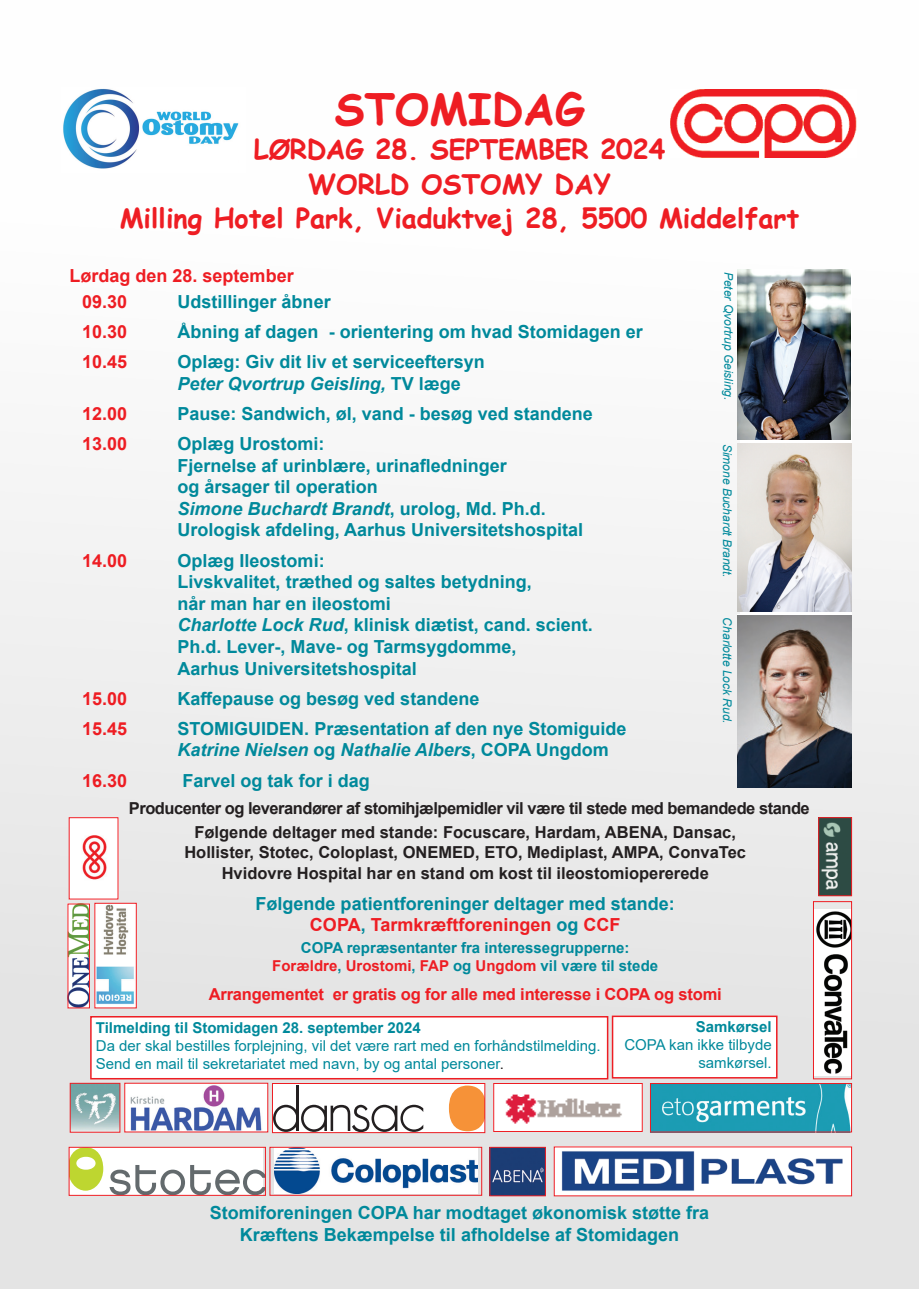
<style>
.page{position:relative;width:919px;height:1289px;background:#fff}
.page>*{position:absolute;margin:0;border:0;box-sizing:border-box;transform-origin:0 0}
.t1{font:700 43.5px "Comic Sans MS";color:#ee1d23}
.t2{font:700 27px "Comic Sans MS";color:#ee1d23}
.t3{font:700 18px/21.6px "Arial";color:#00899b}
.t4{font:700 18px "Arial";color:#ee1d23}
.t5{font:700 16.5px/19.8px "Arial";color:#231f20;text-align:center}
.t6{font:700 16.5px "Arial";letter-spacing:-.03em;color:#231f20}
.t7{font:700 16.5px "Arial";letter-spacing:-.01em;color:#ee1d23}
.t8{font:15px/18px "Arial";color:#00899b}
.t9{font:700 15px/18px "Arial";color:#00899b;text-align:center}
.t10{font:italic 12px "Arial";color:#00899b}
.s1{font-style:italic}
.s2{color:#ee1d23}
.s3{font-weight:700}
.s4{color:#231f20}
</style>
<div class="page">
<div style="left:0;top:0;width:918px;height:1288px;background:linear-gradient(to right,#f2f1f1,#f1f1f1)"></div>
<img style="left:737px;top:615px;width:114px;height:172px">
<img style="left:737px;top:269px;width:113px;height:170px">
<img style="left:737px;top:443px;width:114px;height:169px">
<img style="left:62px;top:88px;width:184px;height:85px">
<img style="left:670px;top:90px;width:186px;height:67px">
<img style="left:820px;top:819px;width:29px;height:75px">
<div style="left:818px;top:817px;width:33px;height:79px;border:1px solid #ee1d23"></div>
<img style="left:71px;top:819px;width:45px;height:78px">
<div style="left:69px;top:1147px;width:194px;height:48px;background:#fff"></div>
<div style="left:272px;top:1083px;width:213px;height:49px;background:#fff"></div>
<img style="left:274px;top:1149px;width:203px;height:44px">
<div style="left:270px;top:1147px;width:212px;height:48px;border:1px solid #ee1d23"></div>
<img style="left:126px;top:1085px;width:140px;height:45px">
<div style="left:124px;top:1083px;width:144px;height:49px;border:1px solid #ee1d23"></div>
<svg style="left:71px;top:1149px;width:32px;height:41px"></svg>
<svg style="left:110px;top:1165px;width:153px;height:28px"></svg>
<div style="left:69px;top:1147px;width:196px;height:48px;border:1px solid #ee1d23"></div>
<img style="left:495px;top:1085px;width:145px;height:44px">
<div style="left:493px;top:1083px;width:149px;height:48px;border:1px solid #ee1d23"></div>
<img style="left:72px;top:1085px;width:46px;height:45px">
<div style="left:70px;top:1083px;width:50px;height:49px;border:1px solid #ee1d23"></div>
<img style="left:491px;top:1149px;width:52px;height:44px">
<svg style="left:274px;top:1085px;width:149px;height:45px"></svg>
<svg style="left:448px;top:1085px;width:35px;height:45px;background:#f7a357"></svg>
<div style="left:272px;top:1083px;width:213px;height:49px;border:1px solid #ee1d23"></div>
<img style="left:652px;top:1085px;width:197px;height:45px">
<div style="left:650px;top:1083px;width:201px;height:49px;border:1px solid #ee1d23"></div>
<img style="left:556px;top:1148px;width:293px;height:45px">
<div style="left:91px;top:1016px;width:516px;height:62px;background:#fff"></div>
<div style="left:90px;top:1016px;width:518px;height:63px;border:2px solid #ee1d23"></div>
<img style="left:815px;top:909px;width:34px;height:166px">
<div style="left:813px;top:901px;width:38px;height:178px;border:1px solid #ee1d23"></div>
<img style="left:70px;top:905px;width:18px;height:101px">
<div style="left:68px;top:903px;width:22px;height:105px;border:1px solid #ee1d23"></div>
<div style="left:612px;top:1016px;width:164px;height:61px;background:#fff"></div>
<div style="left:611px;top:1015px;width:166px;height:63px;border:2px solid #ee1d23"></div>
<img style="left:97px;top:905px;width:37px;height:101px">
<p class="t1" style="left:334px;top:77px;width:252px">STOMIDAG</p>
<p class="t2" style="left:254px;top:130px;width:413px">LØRDAG 28. SEPTEMBER 2024</p>
<p class="t2" style="left:308px;top:164px;width:304px">WORLD OSTOMY DAY</p>
<p class="t2" style="left:120px;top:199px;width:680px">Milling Hotel Park, Viaduktvej 28, 5500 Middelfart</p>
<p class="t10" style="left:736px;top:271px;width:130px;rotate:90deg">Peter Qvortrup Geisling.</p>
<p class="t4" style="left:69px;top:263px;width:226px">Lørdag den 28. september</p>
<p class="t4" style="left:82px;top:289px;width:47px">09.30</p>
<p class="t3" style="left:177px;top:291px;width:155px">Udstillinger åbner</p>
<p class="t4" style="left:82px;top:319px;width:47px">10.30</p>
<p class="t3" style="left:177px;top:321px;width:467px">Åbning af dagen - orientering om hvad Stomidagen er</p>
<p class="t4" style="left:82px;top:349px;width:47px">10.45</p>
<p class="t3" style="left:177px;top:351px;width:309px">Oplæg: Giv dit liv et serviceeftersyn<br><span class="s1">Peter Qvortrup Geisling,</span> TV læge</p>
<p class="t4" style="left:82px;top:401px;width:47px">12.00</p>
<p class="t3" style="left:177px;top:403px;width:417px">Pause: Sandwich, øl, vand - besøg ved standene</p>
<p class="t4" style="left:82px;top:431px;width:47px">13.00</p>
<p class="t3" style="left:177px;top:433px;width:407px">Oplæg Urostomi:<br>Fjernelse af urinblære, urinafledninger<br>og årsager til operation<br><span class="s1">Simone Buchardt Brandt</span>, urolog, Md. Ph.d.<br>Urologisk afdeling, Aarhus Universitetshospital</p>
<p class="t4" style="left:82px;top:547px;width:47px">14.00</p>
<p class="t3" style="left:177px;top:549px;width:417px">Oplæg Ileostomi:<br>Livskvalitet, træthed og saltes betydning,<br>når man har en ileostomi<br><span class="s1">Charlotte Lock Rud</span>, klinisk diætist, cand. scient.<br>Ph.d. Lever-, Mave- og Tarmsygdomme,<br>Aarhus Universitetshospital</p>
<p class="t4" style="left:82px;top:685px;width:47px">15.00</p>
<p class="t3" style="left:177px;top:687px;width:303px">Kaffepause og besøg ved standene</p>
<p class="t4" style="left:82px;top:715px;width:47px">15.45</p>
<p class="t3" style="left:177px;top:718px;width:450px">STOMIGUIDEN. Præsentation af den nye Stomiguide<br><span class="s1">Katrine Nielsen</span> og <span class="s1">Nathalie Albers</span>, COPA Ungdom</p>
<p class="t4" style="left:82px;top:767px;width:47px">16.30</p>
<p class="t3" style="left:182px;top:769px;width:189px">Farvel og tak for i dag</p>
<p class="t10" style="left:735px;top:443px;width:136px;rotate:90deg">Simone Buchardt Brandt.</p>
<p class="t10" style="left:735px;top:617px;width:108px;rotate:90deg">Charlotte Lock Rud.</p>
<p class="t6" style="left:129px;top:796px;width:682px">Producenter og leverandører af stomihjælpemidler vil være til stede med bemandede stande</p>
<p class="t5" style="left:184px;top:822px;width:563px">Følgende deltager med stande: Focuscare, Hardam, ABENA, Dansac,<br>Hollister, Stotec, Coloplast, ONEMED, ETO, Mediplast, AMPA, ConvaTec</p>
<p class="t5" style="left:222px;top:863px;width:488px">Hvidovre Hospital har en stand om kost til ileostomiopererede</p>
<p class="t3" style="left:255px;top:892px;width:421px;text-align:center">Følgende patientforeninger deltager med stande:<br><span class="s2">COPA</span>, <span class="s2">Tarmkræftforeningen</span> og <span class="s2">CCF</span></p>
<p class="t9" style="left:272px;top:939px;width:387px">COPA repræsentanter fra interessegrupperne:<br><span class="s2">Forældre</span>, <span class="s2">Urostomi</span>, <span class="s2">FAP</span> og <span class="s2">Ungdom</span> vil være til stede</p>
<p class="t7" style="left:209px;top:982px;width:514px">Arrangementet er gratis og for alle med interesse i COPA og stomi</p>
<p class="t8" style="left:96px;top:1018px;width:506px"><span class="s3">Tilmelding til Stomidagen 28. september 2024<br></span>Da der skal bestilles forplejning, vil det være rart med en forhåndstilmelding.<br>Send en mail til sekretariatet med navn, by og antal personer<span class="s4">.</span></p>
<p class="t8" style="left:624px;top:1017px;width:149px;text-align:right"><span class="s3">Samkørsel<br></span>COPA kan ikke tilbyde samkørsel.</p>
<p class="t3" style="left:210px;top:1202px;width:501px;text-align:center">Stomiforeningen COPA har modtaget økonomisk støtte fra<br>Kræftens Bekæmpelse til afholdelse af Stomidagen</p>
</div>
